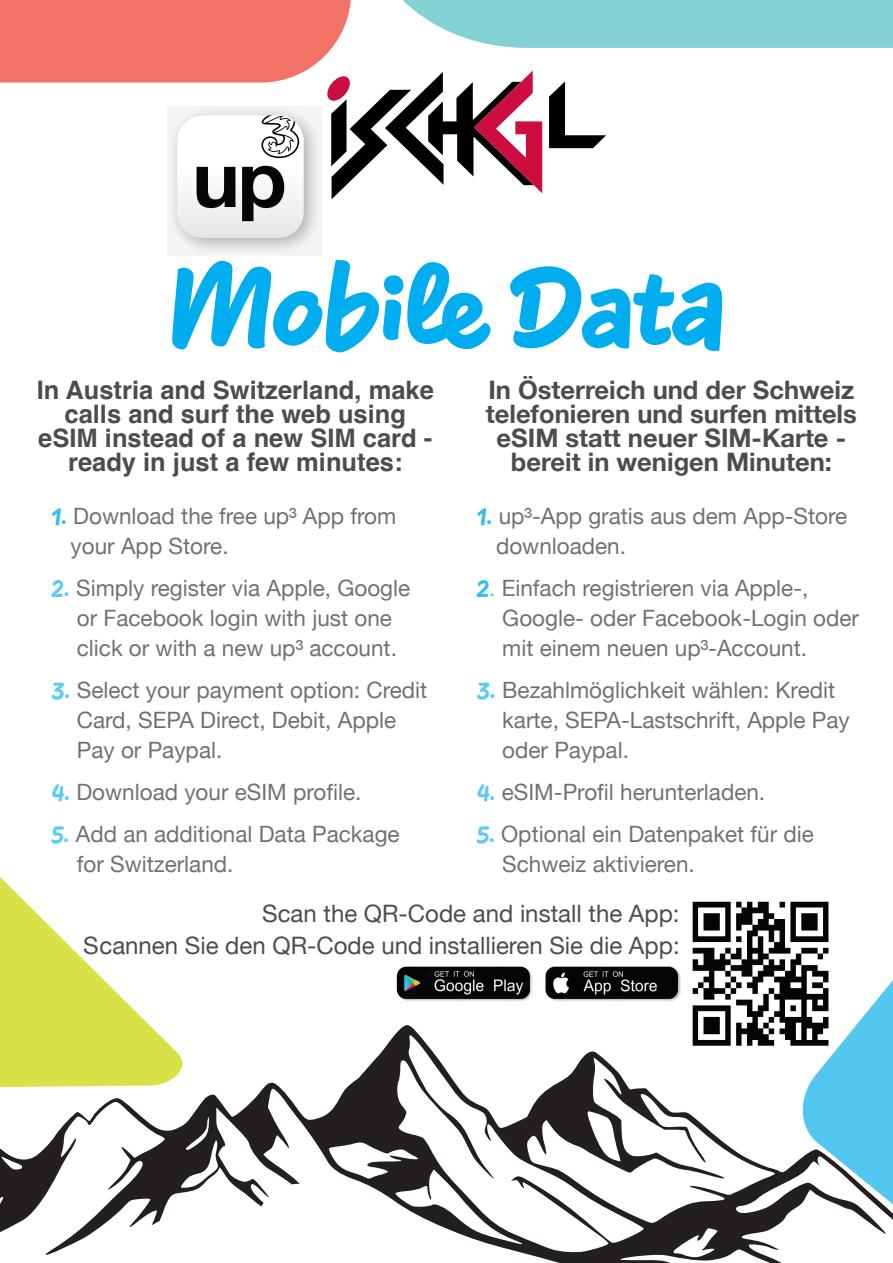
<style>
.page{position:relative;width:893px;height:1263px;background:#fff}
.page>*{position:absolute;margin:0;border:0;box-sizing:border-box;transform-origin:0 0}
.t1{font:700 111px "Drei Script";color:#00aeef}
.t2{font:700 25.5px/24px "Helvetica Neue";color:#231f20;text-align:center}
.t3{font:700 25.5px/24px "Helvetica";color:#231f20;text-align:center}
.t4{font:24px/32.5px "Helvetica Neue";color:#231f20;text-align:right}
.t5{font:22.5px/30px "Helvetica Neue";color:rgb(35 31 32/.8)}
.s1{font-family:"Drei Script";font-weight:700;color:#00aeef}
.s2{font-family:"Drei Script";font-weight:700;color:rgb(0 174 239/.8)}
.s3{color:rgb(0 174 239/.8)}
</style>
<div class="page">
<svg style="left:0;top:877px;width:149px;height:148px"></svg>
<svg style="left:693px;top:902px;width:200px;height:123px"></svg>
<svg style="left:168px;top:221px;width:154px;height:35px;fill:#eee"></svg>
<svg style="left:177px;top:221px;width:127px;height:17px;background:#e6e5e5"></svg>
<svg style="left:0;top:1025px;width:893px;height:238px"></svg>
<img style="left:396px;top:966px;width:285px;height:36px">
<svg style="left:0;top:0;width:893px;height:221px"></svg>
<h1 class="t1" style="left:168px;top:231px;width:557px">Mobile Data</h1>
<p class="t3" style="left:37px;top:381px;width:399px">In Austria and Switzerland, make calls and surf the web using eSIM instead of a new SIM card - ready in just a few minutes:</p>
<p class="t2" style="left:486px;top:379px;width:373px">In Österreich und der Schweiz telefonieren und surfen mittels eSIM statt neuer SIM-Karte - bereit in wenigen Minuten:</p>
<p class="t5" style="left:71px;top:502px;width:327px;text-indent:-19px"><span class="s1">1.</span> Download the free up³ App from your App Store.</p>
<p class="t5" style="left:52px;top:574px;width:360px;text-align:center"><span class="s2">2.</span> Simply register via Apple, Google or Facebook login with just one click or with a new up³ account.</p>
<p class="t5" style="left:77px;top:676px;width:352px;text-indent:-25px"><span class="s2">3.</span> Select your payment option: Credit<br>Card, SEPA Direct, Debit, Apple<br>Pay or Paypal.</p>
<p class="t5" style="left:52px;top:778px;width:311px"><span class="s2">4.</span> Download your eSIM profile.</p>
<p class="t5" style="left:77px;top:820px;width:324px;text-indent:-25px"><span class="s2">5.</span> Add an additional Data Package for Switzerland.</p>
<p class="t5" style="left:496px;top:502px;width:353px;text-indent:-19px"><span class="s1">1.</span> up³-App gratis aus dem App-Store downloaden.</p>
<p class="t5" style="left:502px;top:574px;width:358px;text-indent:-25px"><span class="s1">2</span><span class="s3">.</span> Einfach registrieren via Apple-,<br>Google- oder Facebook-Login oder mit einem neuen up³-Account.</p>
<p class="t5" style="left:502px;top:676px;width:349px;text-indent:-25px"><span class="s2">3.</span> Bezahlmöglichkeit wählen: Kredit karte, SEPA-Lastschrift, Apple Pay oder Paypal.</p>
<p class="t5" style="left:477px;top:778px;width:289px"><span class="s2">4.</span> eSIM-Profil herunterladen.</p>
<p class="t5" style="left:502px;top:820px;width:313px;text-indent:-25px"><span class="s2">5.</span> Optional ein Datenpaket für die<br>Schweiz aktivieren.</p>
<p class="t4" style="left:84px;top:898px;width:597px">Scan the QR-Code and install the App:<br>Scannen Sie den QR-Code und installieren Sie die App:</p>
</div>
